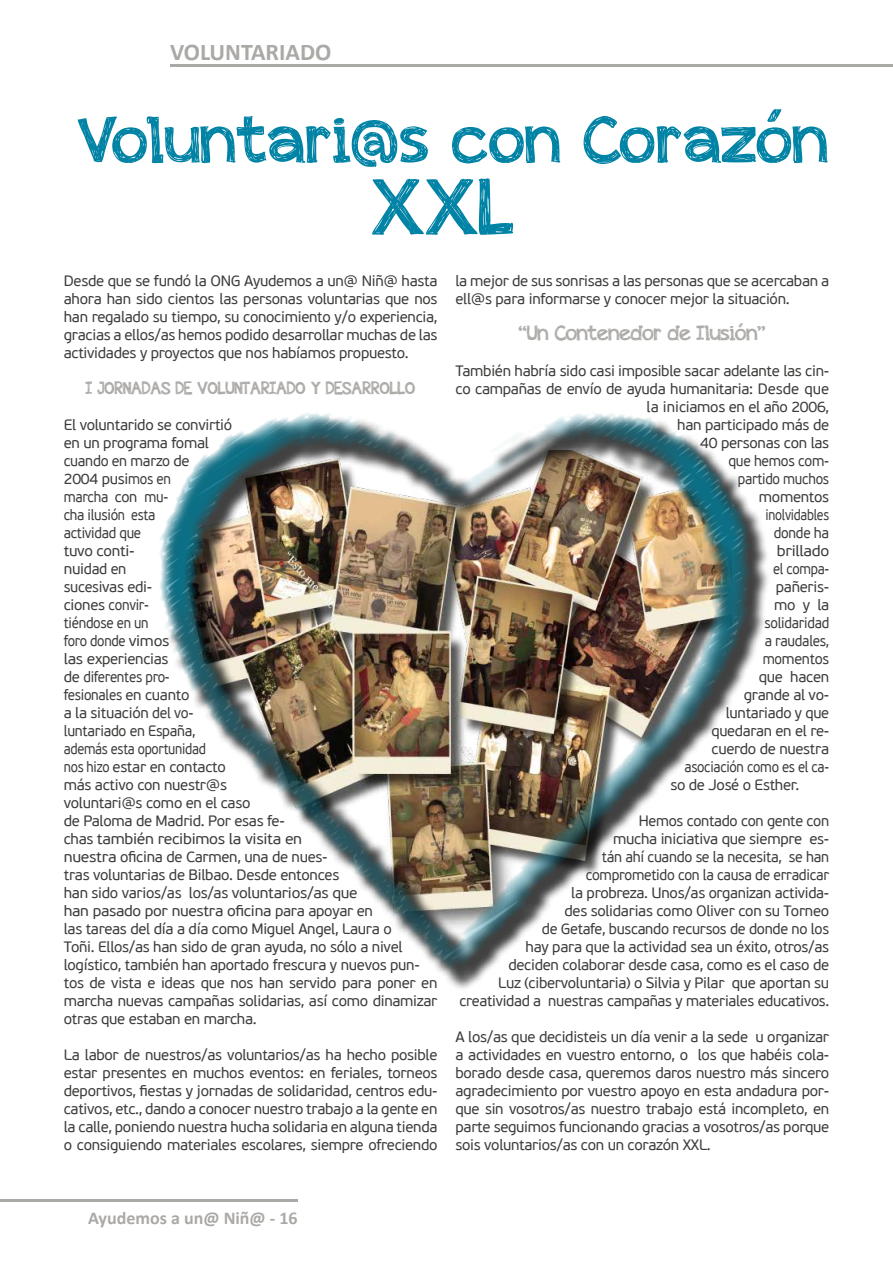
<style>
.page{position:relative;width:893px;height:1263px;background:#fff}
.page>*{position:absolute;margin:0;border:0;box-sizing:border-box;transform-origin:0 0}
.t1{font:81px "appleberry";color:#0083a5}
.t2{font:66px "appleberry";letter-spacing:.005em;color:#0083a5}
.t3{font:700 24px "Calibri";color:#aba9a6}
.t4{font:21px "appleberry";letter-spacing:-.02em;color:#aba9a6}
.t5{font:18px "appleberry";letter-spacing:-.02em;color:#aba9a6}
.t6{font:700 18px "Calibri";color:#aba9a6}
.t7{font:15px/18px "PF Beau Sans Pro";letter-spacing:-.02em;color:#3c3c3b;text-align:justify}
.t8{font:15px "PF Beau Sans Pro";letter-spacing:-.02em;color:#3c3c3b;scale:.91 1}
.t9{font:15px "PF Beau Sans Pro";letter-spacing:-.02em;color:#3c3c3b;scale:.9 1}
.t10{font:15px "PF Beau Sans Pro";letter-spacing:-.02em;color:#3c3c3b;scale:.88 1}
.t11{font:15px "PF Beau Sans Pro";letter-spacing:-.02em;color:#3c3c3b;scale:.93 1}
.t12{font:15px "PF Beau Sans Pro";letter-spacing:-.02em;color:#3c3c3b;scale:.83 1}
.t13{font:15px "PF Beau Sans Pro";letter-spacing:-.02em;color:#3c3c3b;scale:1.06 1}
.t14{font:15px "PF Beau Sans Pro";letter-spacing:-.02em;color:#3c3c3b;scale:.87 1}
</style>
<div class="page">
<img style="left:159px;top:412px;width:609px;height:577px">
<hr style="left:0;top:1199px;width:298px;height:2px;background:#aba9a6">
<hr style="left:170px;top:64px;width:723px;height:2px;background:#aba9a6">
<h3 class="t3" style="left:170px;top:36px;width:163px">VOLUNTARIADO</h3>
<h2 class="t2" style="left:78px;top:95px;width:752px">Voluntari@s con Corazón</h2>
<h1 class="t1" style="left:371px;top:152px;width:145px">XXL</h1>
<p class="t7" style="left:64px;top:272px;width:375px">Desde que se fundó la ONG Ayudemos a un@ Niñ@ hasta ahora han sido cientos las personas voluntarias que nos han regalado su tiempo, su conocimiento y/o experiencia, gracias a ellos/as hemos podido desarrollar muchas de las actividades y proyectos que nos habíamos propuesto.</p>
<p class="t5" style="left:86px;top:376px;width:331px">I JORNADAS DE VOLUNTARIADO Y DESARROLLO</p>
<p class="t7" style="left:64px;top:416px;width:375px;text-align:left">El voluntarido se convirtió<br>en un programa fomal<br>cuando en marzo de<br>2004 pusimos en<br>marcha con mu-<br>cha ilusión esta<br>actividad que<br>tuvo conti-<br>nuidad en<br>sucesivas edi-<br>ciones convir-<br>tiéndose en un<br>foro donde vimos<br>las experiencias<br>de diferentes pro-<br>fesionales en cuanto<br>a la situación del vo-<br>luntariado en España,<br>además esta oportunidad<br>nos hizo estar en contacto<br>más activo con nuestr@s<br>voluntari@s como en el caso<br>de Paloma de Madrid. Por esas fe-<br>chas también recibimos la visita en<br>nuestra oficina de Carmen, una de nues-<br>tras voluntarias de Bilbao. Desde entonces<br>han sido varios/as los/as voluntarios/as que<br>han pasado por nuestra oficina para apoyar en<br>las tareas del día a día como Miguel Angel, Laura o<br>Toñi. Ellos/as han sido de gran ayuda, no sólo a nivel logístico, también han aportado frescura y nuevos pun&shy;tos de vista e ideas que nos han servido para poner en marcha nuevas campañas solidarias, así como dinamizar otras que estaban en marcha.</p>
<p class="t7" style="left:64px;top:1046px;width:375px">La labor de nuestros/as voluntarios/as ha hecho posible estar presentes en muchos eventos: en feriales, torneos deportivos, fiestas y jornadas de solidaridad, centros edu&shy;cativos, etc., dando a conocer nuestro trabajo a la gente en la calle, poniendo nuestra hucha solidaria en alguna tienda o consiguiendo materiales escolares, siempre ofreciendo</p>
<p class="t7" style="left:455px;top:272px;width:375px">la mejor de sus sonrisas a las personas que se acercaban a ell@s para informarse y conocer mejor la situación.</p>
<h3 class="t4" style="left:519px;top:319px;width:248px">“Un Contenedor de Ilusión”</h3>
<p class="t7" style="left:455px;top:362px;width:375px">También habría sido casi imposible sacar adelante las cin-</p>
<p class="t7" style="left:455px;top:380px;width:375px">co campañas de envío de ayuda humanitaria: Desde que</p>
<p class="t7" style="left:647px;top:398px;width:184px">la iniciamos en el año 2006,</p>
<p class="t7" style="left:677px;top:416px;width:153px">han participado más de</p>
<p class="t7" style="left:700px;top:434px;width:130px">40 personas con las</p>
<p class="t11" style="left:728px;top:452px;width:110px">que hemos com-</p>
<p class="t9" style="left:738px;top:470px;width:103px">partido muchos</p>
<p class="t7" style="left:759px;top:488px;width:72px">momentos</p>
<p class="t12" style="left:765px;top:506px;width:78px">inolvidables</p>
<p class="t8" style="left:774px;top:524px;width:62px">donde ha</p>
<p class="t13" style="left:777px;top:542px;width:51px">brillado</p>
<p class="t14" style="left:773px;top:560px;width:66px">el compa-</p>
<p class="t7" style="left:776px;top:578px;width:55px">pañeris-</p>
<p class="t7" style="left:774px;top:596px;width:57px">mo y la</p>
<p class="t9" style="left:765px;top:614px;width:73px">solidaridad</p>
<p class="t8" style="left:765px;top:632px;width:72px">a raudales,</p>
<p class="t8" style="left:763px;top:650px;width:74px">momentos</p>
<p class="t7" style="left:759px;top:668px;width:72px">que hacen</p>
<p class="t7" style="left:744px;top:686px;width:87px">grande al vo-</p>
<p class="t7" style="left:726px;top:704px;width:105px">luntariado y que</p>
<p class="t7" style="left:711px;top:722px;width:119px">quedaran en el re-</p>
<p class="t7" style="left:712px;top:740px;width:119px">cuerdo de nuestra</p>
<p class="t10" style="left:684px;top:758px;width:166px">asociación como es el ca-</p>
<p class="t7" style="left:670px;top:776px;width:131px">so de José o Esther.</p>
<p class="t7" style="left:460px;top:812px;width:371px;text-align:right">Hemos contado con gente con<br>mucha iniciativa que siempre es-<br>tán ahí cuando se la necesita, se han<br>comprometido con la causa de erradicar<br>la probreza. Unos/as organizan activida-<br>des solidarias como Oliver con su Torneo<br>de Getafe, buscando recursos de donde no los<br>hay para que la actividad sea un éxito, otros/as<br>deciden colaborar desde casa, como es el caso de<br>Luz (cibervoluntaria) o Silvia y Pilar que aportan su creatividad a nuestras campañas y materiales educativos.</p>
<p class="t7" style="left:455px;top:1028px;width:375px">A los/as que decidisteis un día venir a la sede u organizar a actividades en vuestro entorno, o los que habéis cola&shy;borado desde casa, queremos daros nuestro más sincero agradecimiento por vuestro apoyo en esta andadura por&shy;que sin vosotros/as nuestro trabajo está incompleto, en parte seguimos funcionando gracias a vosotros/as porque sois voluntarios/as con un corazón XXL.</p>
<p class="t6" style="left:88px;top:1207px;width:211px">Ayudemos a un@ Niñ@ - 16</p>
</div>
